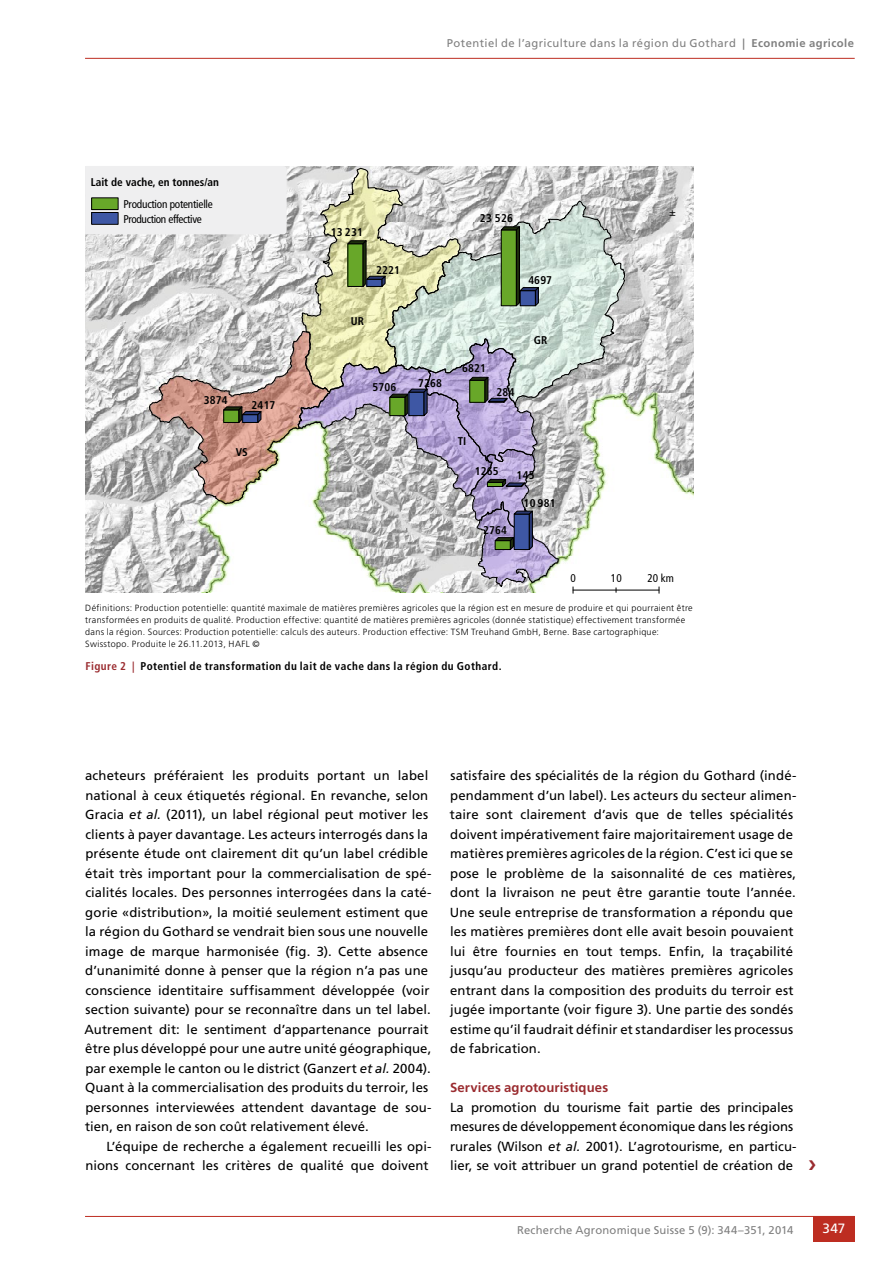
<style>
.page{position:relative;width:893px;height:1263px;background:#fff}
.page>*{position:absolute;margin:0;border:0;box-sizing:border-box;transform-origin:0 0}
.t1{font:13.5px "Frutiger LT Std";color:#fff}
.t2{font:13.2px/19.5px "Frutiger LT Std";letter-spacing:.01em;color:#000}
.t3{font:700 13.2px "Frutiger LT Std";letter-spacing:.01em;color:#9a2b2f}
.t4{font:700 condensed 11.25px "Frutiger LT Std";letter-spacing:.035em;color:#000}
.t5{font:11.25px "Frutiger LT Std";letter-spacing:.035em;color:#808080}
.t6{font:condensed 11.25px/14.7px "Frutiger LT Std";letter-spacing:-.02em;color:#000}
.t7{font:700 condensed 11.25px "Frutiger LT Std";color:#000}
.t8{font:300 9px/12px "Frutiger LT Std";letter-spacing:.035em;color:#000}
.s1{font-weight:700}
.s2{color:#9a2b2f}
.s3{font-style:italic}
</style>
<div class="page">
<hr style="left:85px;top:1216px;width:770px;height:1px;background:#bd2d21">
<div style="left:813px;top:1216px;width:42px;height:26px;background:#bd2d21"></div>
<hr style="left:85px;top:58px;width:770px;height:1px;background:#bd2d21">
<img style="left:625px;top:166px;width:69px;height:427px">
<hr style="left:573px;top:590px;width:86px;height:1px;background:#000">
<svg style="left:85px;top:166px;width:540px;height:427px"></svg>
<div style="left:92px;top:212px;width:26px;height:12px;background:#3e57a4"></div>
<div style="left:91px;top:212px;width:27px;height:13px;border:1px solid #000"></div>
<div style="left:92px;top:198px;width:26px;height:12px;background:#68a729"></div>
<div style="left:91px;top:197px;width:27px;height:13px;border:1px solid #000"></div>
<p class="t7" style="left:91px;top:175px;width:130px">Lait de vache, en tonnes/an</p>
<p class="t6" style="left:123px;top:197px;width:91px">Production potentielle<br>Production effective</p>
<p class="t4" style="left:204px;top:393px;width:25px">3874</p>
<p class="t4" style="left:252px;top:398px;width:25px">2417</p>
<p class="t4" style="left:236px;top:446px;width:14px">VS</p>
<p class="t5" style="left:447px;top:36px;width:409px">Potentiel de l’agriculture dans la région du Gothard <span class="s1">| Economie agricole</span></p>
<p class="t4" style="left:331px;top:225px;width:34px">13 231</p>
<p class="t4" style="left:376px;top:263px;width:25px">2221</p>
<p class="t4" style="left:351px;top:315px;width:15px">UR</p>
<p class="t4" style="left:372px;top:381px;width:25px">5706</p>
<p class="t4" style="left:480px;top:212px;width:35px">23 526</p>
<p class="t4" style="left:528px;top:273px;width:25px">4697</p>
<p class="t4" style="left:418px;top:376px;width:25px">7268</p>
<p class="t4" style="left:462px;top:361px;width:25px">6821</p>
<p class="t4" style="left:496px;top:385px;width:20px">284</p>
<p class="t4" style="left:458px;top:434px;width:10px">TI</p>
<p class="t4" style="left:534px;top:333px;width:15px">GR</p>
<p class="t4" style="left:475px;top:464px;width:25px">1265</p>
<p class="t4" style="left:483px;top:524px;width:25px">2764</p>
<p class="t4" style="left:516px;top:468px;width:20px">145</p>
<p class="t4" style="left:523px;top:497px;width:34px">10 981</p>
<p class="t6" style="left:570px;top:571px;width:7px">0</p>
<p class="t6" style="left:611px;top:571px;width:12px">10</p>
<p class="t6" style="left:669px;top:205px;width:8px">±</p>
<p class="t6" style="left:647px;top:571px;width:28px">20 km</p>
<p class="t8" style="left:85px;top:602px;width:609px">Définitions: Production potentielle: quantité maximale de matières premières agricoles que la région est en mesure de produire et qui pourraient être transformées en produits de qualité. Production effective: quantité de matières premières agricoles (donnée statistique) effectivement transformée dans la région. Sources: Production potentielle: calculs des auteurs. Production effective: TSM Treuhand GmbH, Berne. Base cartographique:<br>Swisstopo. Produite le 26.11.2013, HAFL ©</p>
<p class="t4" style="left:85px;top:659px;width:418px"><span class="s2">Figure 2 |</span> Potentiel de transformation du lait de vache dans la région du Gothard.</p>
<p class="t2" style="left:84px;top:766px;width:349px">acheteurs préféraient les produits portant un label national à ceux étiquetés régional. En revanche, selon Gracia <span class="s3">et al.</span> (2011), un label régional peut motiver les clients à payer davantage. Les acteurs interrogés dans la présente étude ont clairement dit qu’un label crédible était très important pour la commercialisation de spé&shy;cialités locales. Des personnes interrogées dans la caté&shy;gorie «distribution», la moitié seulement estiment que la région du Gothard se vendrait bien sous une nouvelle image de marque harmonisée (fig. 3). Cette absence d’unanimité donne à penser que la région n’a pas une conscience identitaire suffisamment développée (voir section suivante) pour se reconnaître dans un tel label.<br>Autrement dit: le sentiment d’appartenance pourrait être plus développé pour une autre unité géographique, par exemple le canton ou le district (Ganzert <span class="s3">et al.</span> 2004).<br>Quant à la commercialisation des produits du terroir, les personnes interviewées attendent davantage de sou&shy;tien, en raison de son coût relativement élevé.</p>
<p class="t2" style="left:85px;top:1136px;width:348px;text-align:right">L’équipe de recherche a également recueilli les opi&shy;nions concernant les critères de qualité que doivent</p>
<p class="t2" style="left:450px;top:766px;width:348px">satisfaire des spécialités de la région du Gothard (indé&shy;pendamment d’un label). Les acteurs du secteur alimen&shy;taire sont clairement d’avis que de telles spécialités doivent impérativement faire majoritairement usage de matières premières agricoles de la région. C’est ici que se pose le problème de la saisonnalité de ces matières, dont la livraison ne peut être garantie toute l’année.<br>Une seule entreprise de transformation a répondu que les matières premières dont elle avait besoin pouvaient lui être fournies en tout temps. Enfin, la traçabilité jusqu’au producteur des matières premières agricoles entrant dans la composition des produits du terroir est jugée importante (voir figure 3). Une partie des sondés estime qu’il faudrait définir et standardiser les processus de fabrication.</p>
<p class="t3" style="left:450px;top:1080px;width:160px">Services agrotouristiques</p>
<p class="t2" style="left:450px;top:1097px;width:348px">La promotion du tourisme fait partie des principales mesures de développement économique dans les régions rurales (Wilson <span class="s3">et al.</span> 2001). L’agrotourisme, en particu&shy;lier, se voit attribuer un grand potentiel de création de</p>
<p class="t5" style="left:517px;top:1223px;width:278px">Recherche Agronomique Suisse 5 (9): 344–351, 2014</p>
<p class="t1" style="left:822px;top:1221px;width:25px">347</p>
</div>
